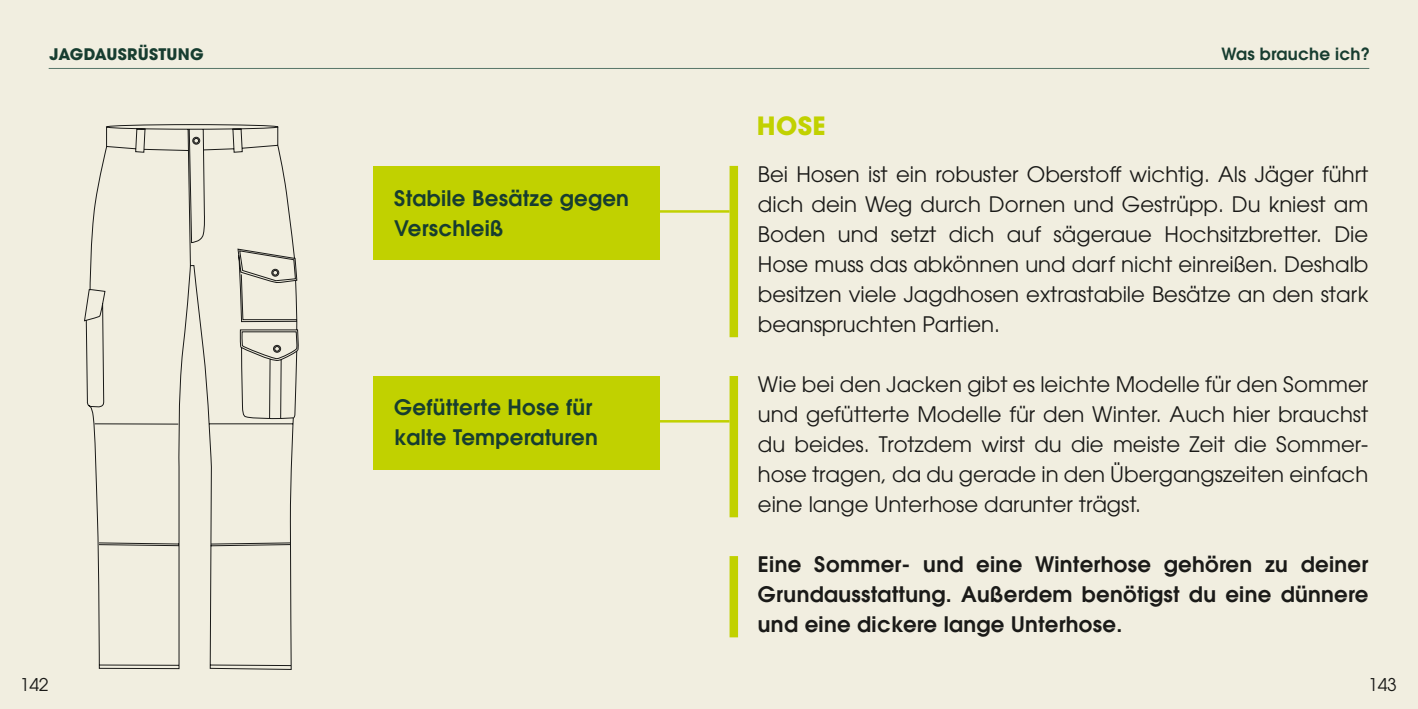
<style>
.page{position:relative;width:1418px;height:709px;background:#fff}
.page>*{position:absolute;margin:0;border:0;box-sizing:border-box;transform-origin:0 0}
.Unterkapitel_Headlin{font:700 25px "ITC Avant Gardefor FRA";color:#c1d100}
.Fließtext_mit_Absatz{font:21.25px/30px "ITC Avant Gardefor FRA";color:#1a1a18;text-align:justify}
.Fließtext_mit_Absatz-2{font:600 21.25px/30px "ITC Avant Gardefor FRA";letter-spacing:.015em;color:#1a1a18;text-align:justify}
.Textaushänger{font:600 21.25px/30px "ITC Avant Gardefor FRA";letter-spacing:.015em;color:#173d30}
.t1{font:17.5px "ITC Avant Gardefor FRA";letter-spacing:-.02em;color:#1a1a18}
.t2{font:600 16.75px "ITC Avant Gardefor FRA";letter-spacing:.015em;color:#173d30}
.t3{font:700 15.75px "ITC Avant Gardefor FRA";letter-spacing:.015em;color:#173d30}
</style>
<div class="page">
<div style="left:0;top:0;width:1417px;height:709px;background:#f1eee0"></div>
<hr style="left:49px;top:68px;width:1320px;height:1px;background:#577568">
<div style="left:373px;top:166px;width:286px;height:93px;background:#c1d100"></div>
<div style="left:373px;top:376px;width:286px;height:93px;background:#c1d100"></div>
<hr style="left:657px;top:210px;width:72px;height:3px;background:#c1d100">
<hr style="left:657px;top:420px;width:72px;height:2px;background:#c1d100">
<div style="left:729px;top:166px;width:9px;height:171px;background:#c1d100"></div>
<div style="left:729px;top:376px;width:9px;height:141px;background:#c1d100"></div>
<div style="left:729px;top:556px;width:9px;height:81px;background:#c1d100"></div>
<svg style="left:84px;top:124px;width:214px;height:546px"></svg>
<p class="t3" style="left:50px;top:44px;width:156px">JAGDAUSRÜSTUNG</p>
<p class="t2" style="left:1221px;top:43px;width:150px">Was brauche ich?</p>
<p class="Textaushänger" style="left:394px;top:182px;width:236px">Stabile Besätze gegen<br>Verschleiß</p>
<p class="Textaushänger" style="left:394px;top:392px;width:205px">Gefütterte Hose für kalte Temperaturen</p>
<p class="Unterkapitel_Headlin" style="left:756px;top:109px;width:70px">HOSE</p>
<p class="Fließtext_mit_Absatz" style="left:758px;top:159px;width:612px">Bei Hosen ist ein robuster Oberstoff wichtig. Als Jäger führt dich dein Weg durch Dornen und Gestrüpp. Du kniest am Boden und setzt dich auf sägeraue Hochsitzbretter. Die Hose muss das abkönnen und darf nicht einreißen. Deshalb besitzen viele Jagdhosen extrastabile Besätze an den stark beanspruchten Partien.</p>
<p class="Fließtext_mit_Absatz" style="left:758px;top:369px;width:612px">Wie bei den Jacken gibt es leichte Modelle für den Sommer und gefütterte Modelle für den Winter. Auch hier brauchst du beides. Trotzdem wirst du die meiste Zeit die Sommer&shy;hose tragen, da du gerade in den Übergangszeiten einfach eine lange Unterhose darunter trägst.</p>
<p class="Fließtext_mit_Absatz-2" style="left:758px;top:548px;width:612px">Eine Sommer- und eine Winterhose gehören zu deiner Grundausstattung. Außerdem benötigst du eine dünnere und eine dickere lange Unterhose.</p>
<p class="t1" style="left:20px;top:673px;width:30px">142</p>
<p class="t1" style="left:1368px;top:673px;width:30px">143</p>
</div>
